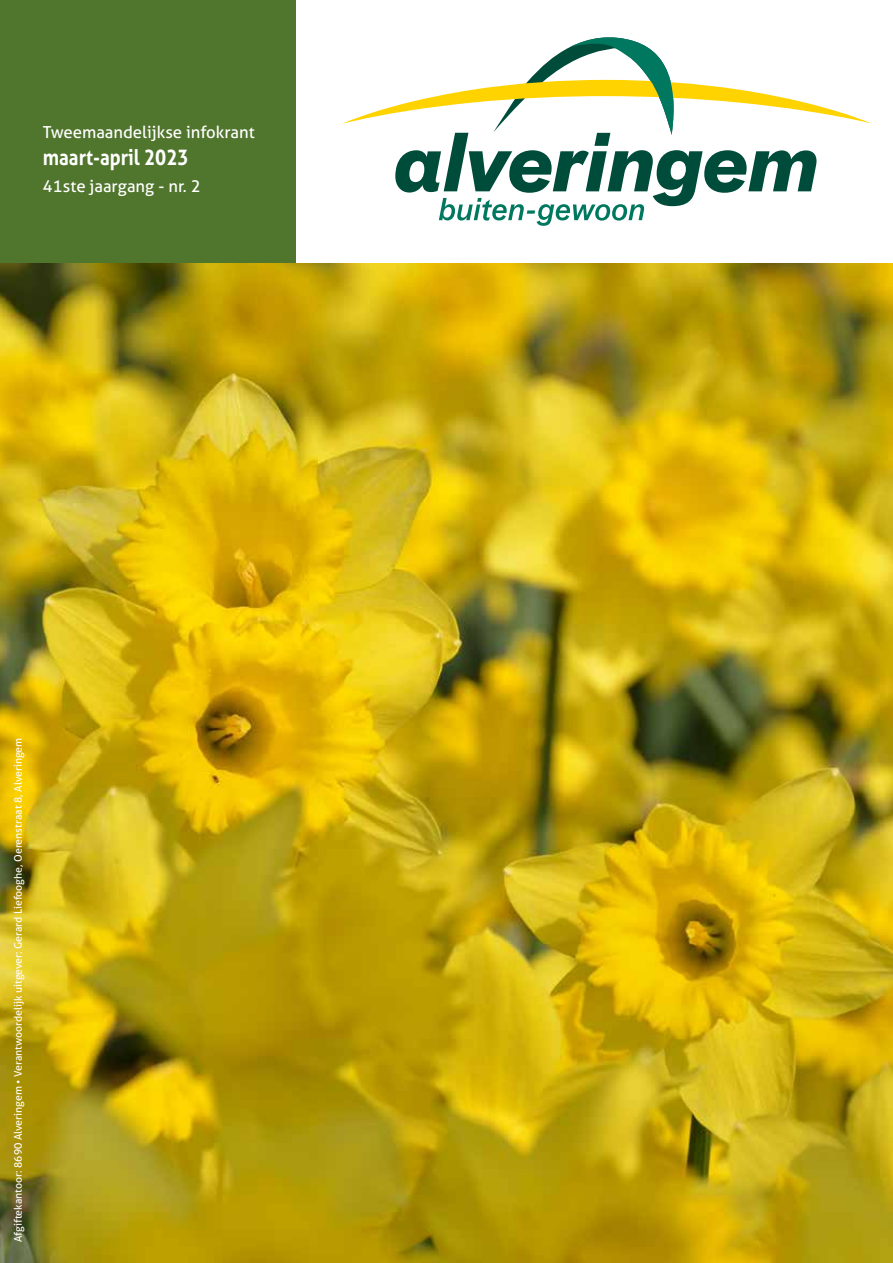
<style>
.page{position:relative;width:893px;height:1263px;background:#fff}
.page>*{position:absolute;margin:0;border:0;box-sizing:border-box;transform-origin:0 0}
.t1{font:700 21.6px "Aller";color:#fff;scale:.86 1}
.t2{font:16.65px "Aller";color:#fff}
.t3{font:10.5px "Aller";color:#fff}
</style>
<div class="page">
<svg style="left:342px;top:37px;width:529px;height:189px"></svg>
<div style="left:0;top:0;width:296px;height:264px;background:#50752c"></div>
<img style="left:0;top:264px;width:893px;height:999px">
<h2 class="t2" style="left:43px;top:122px;width:213px">Tweemaandelijkse infokrant</h2>
<h1 class="t1" style="left:43px;top:144px;width:171px">maart-april 2023</h1>
<h2 class="t2" style="left:43px;top:176px;width:159px">41ste jaargang - nr. 2</h2>
<p class="t3" style="left:12px;top:1242px;width:506px;rotate:-90deg">Afgiftekantoor: 8690 Alveringem • Verantwoordelijk uitgever: Gerard Liefooghe, Oerenstraat 8, Alveringem</p>
</div>
